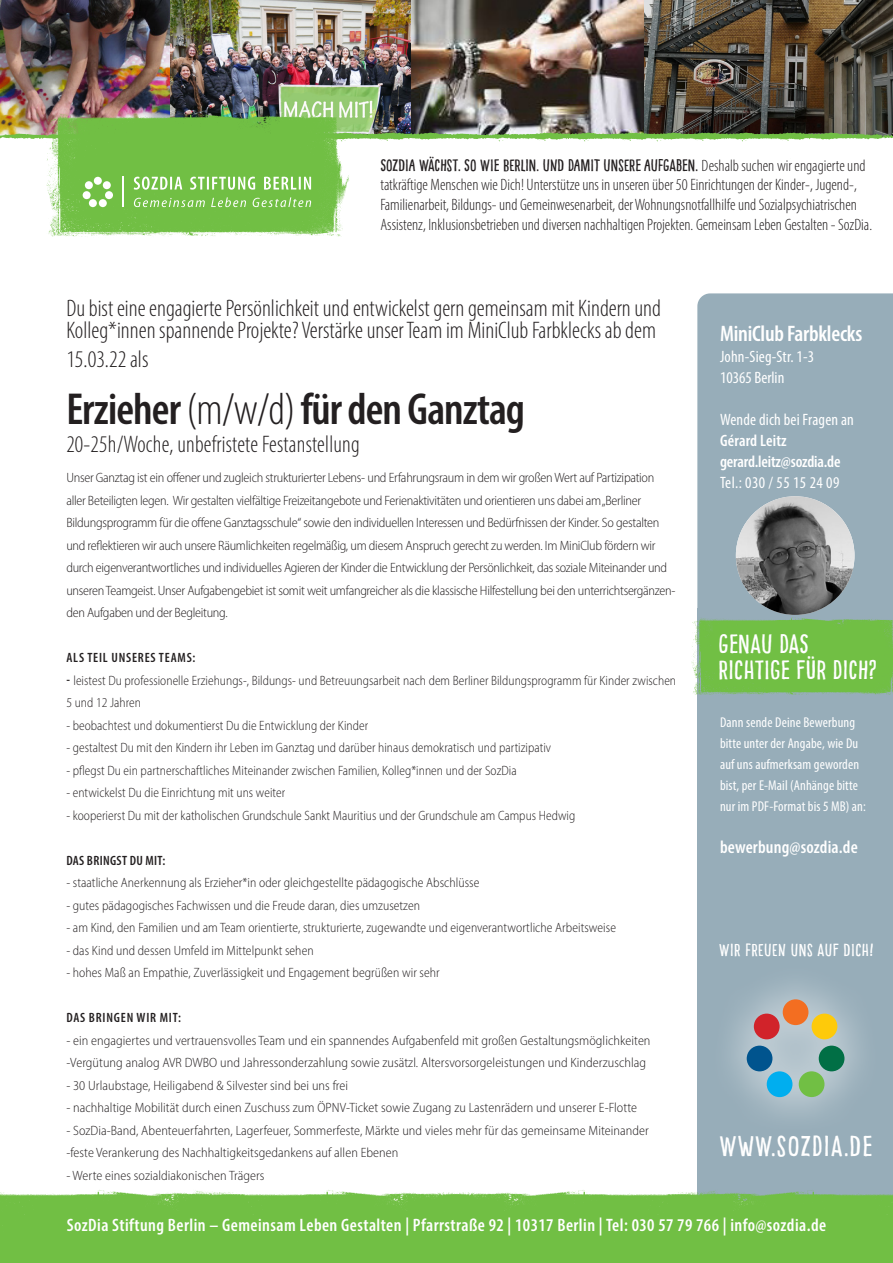
<style>
.page{position:relative;width:893px;height:1263px;background:#fff}
.page>*{position:absolute;margin:0;border:0;box-sizing:border-box;transform-origin:0 0}
.t1{font:600 condensed 45px "Myriad Pro";letter-spacing:-.02em;color:#231f20}
.t2{font:28.5px "Pinto NO 01";letter-spacing:.04em;color:#fff}
.t3{font:26.25px/26.2px "Pinto NO 01";letter-spacing:.01em;color:#fff}
.t4{font:300 condensed 24px/22.5px "Myriad Pro";color:#231f20}
.t5{font:600 condensed 22.5px "Myriad Pro";letter-spacing:-.01em;color:#fff}
.t6{font:600 condensed 18px "Myriad Pro";letter-spacing:.025em;color:#fff}
.t7{font:17.25px "Pinto NO 01";letter-spacing:.025em;color:#fff}
.t8{font:300 condensed 16.5px/19.8px "Myriad Pro";color:#231f20}
.t9{font:condensed 16.5px "Myriad Pro";letter-spacing:.01em;color:#fff}
.t10{font:600 condensed 16.5px "Myriad Pro";letter-spacing:-.01em;color:#fff}
.t11{font:600 condensed 16.5px "Myriad Pro";letter-spacing:.01em;color:#fff}
.t12{font:condensed 14.25px/21px "Myriad Pro";letter-spacing:.01em;color:#fff}
.t13{font:300 semi-condensed 13.5px/22.5px "Myriad Pro";letter-spacing:-.02em;color:#231f20}
.t14{font:300 semi-condensed 13.5px "Myriad Pro";letter-spacing:.005em;color:#231f20}
.t15{font:300 semi-condensed 13.5px/22.5px "Myriad Pro";letter-spacing:.005em;color:#231f20;scale:.94 1}
.t16{font:300 semi-condensed 13.5px "Myriad Pro";letter-spacing:.005em;color:#231f20;scale:.96 1}
.t17{font:600 condensed 13.5px "Myriad Pro";letter-spacing:.06em;color:#231f20}
.t18{font:600 condensed 13.5px "Myriad Pro";letter-spacing:.025em;color:#231f20}
.s1{font-family:"Pinto NO 01";font-weight:400;font-stretch:normal}
.s2{font-weight:300}
.s3{font-weight:600;font-stretch:condensed}
</style>
<div class="page">
<img style="left:0;top:0;width:171px;height:120px">
<img style="left:171px;top:0;width:722px;height:120px">
<div style="left:697px;top:608px;width:196px;height:592px;background:#97adb9"></div>
<img style="left:46px;top:112px;width:303px;height:125px">
<img style="left:0;top:1190px;width:183px;height:73px">
<img style="left:728px;top:1190px;width:165px;height:73px">
<img style="left:183px;top:1190px;width:242px;height:73px">
<img style="left:425px;top:1190px;width:303px;height:73px">
<div style="left:697px;top:293px;width:196px;height:322px;background:#97adb9"></div>
<svg style="left:731px;top:985px;width:129px;height:130px;fill:#a7bac4"></svg>
<div style="left:799px;top:1071px;width:25px;height:26px;background:#71bf44;border-radius:50%"></div>
<div style="left:819px;top:1045px;width:25px;height:26px;background:#016f45;border-radius:50%"></div>
<div style="left:754px;top:1013px;width:26px;height:26px;background:#d1232a;border-radius:50%"></div>
<div style="left:783px;top:999px;width:25px;height:26px;background:#f36e21;border-radius:50%"></div>
<div style="left:747px;top:1045px;width:25px;height:26px;background:#00548e;border-radius:50%"></div>
<div style="left:767px;top:1071px;width:25px;height:26px;background:#00aeef;border-radius:50%"></div>
<div style="left:812px;top:1013px;width:25px;height:26px;background:#feca0a;border-radius:50%"></div>
<img style="left:691px;top:617px;width:202px;height:78px">
<img style="left:0;top:120px;width:157px;height:39px">
<img style="left:157px;top:120px;width:244px;height:39px">
<img style="left:401px;top:120px;width:157px;height:22px">
<img style="left:558px;top:120px;width:335px;height:22px">
<svg style="left:134px;top:197px;width:177px;height:10px;background:#8ecc6a"></svg>
<hr style="left:123px;top:177px;width:1px;height:30px;background:#fff">
<div style="left:99px;top:199px;width:8px;height:8px;background:#fff;border-radius:50%"></div>
<div style="left:105px;top:191px;width:8px;height:8px;background:#fff;border-radius:50%"></div>
<div style="left:85px;top:181px;width:8px;height:8px;background:#fff;border-radius:50%"></div>
<div style="left:94px;top:177px;width:8px;height:8px;background:#fff;border-radius:50%"></div>
<div style="left:83px;top:191px;width:8px;height:8px;background:#fff;border-radius:50%"></div>
<div style="left:89px;top:199px;width:8px;height:8px;background:#fff;border-radius:50%"></div>
<div style="left:103px;top:181px;width:8px;height:8px;background:#fff;border-radius:50%"></div>
<svg style="left:134px;top:177px;width:177px;height:13px"></svg>
<img style="left:736px;top:496px;width:118px;height:119px;border-radius:59px">
<p class="t8" style="left:380px;top:155px;width:493px"><span class="s1">SOZDIA WÄCHST. SO WIE BERLIN. UND DAMIT UNSERE AUFGABEN.</span> Deshalb suchen wir engagierte und tatkräftige Menschen wie Dich! Unterstütze uns in unseren über 50 Einrichtungen der Kinder-, Jugend-, Familienarbeit, Bildungs- und Gemeinwesenarbeit, der Wohnungsnotfallhilfe und Sozialpsychiatrischen Assistenz, Inklusionsbetrieben und diversen nachhaltigen Projekten. Gemeinsam Leben Gestalten - SozDia.</p>
<p class="t4" style="left:66px;top:296px;width:596px">Du bist eine engagierte Persönlichkeit und entwickelst gern gemeinsam mit Kindern und<br>Kolleg*innen spannende Projekte? Verstärke unser Team im MiniClub Farbklecks ab dem</p>
<p class="t4" style="left:66px;top:347px;width:84px">15.03.22 als</p>
<p class="t1" style="left:66px;top:381px;width:460px">Erzieher <span class="s2">(m/w/d)</span> für den Ganztag</p>
<p class="t4" style="left:66px;top:433px;width:295px">20-25h/Woche, unbefristete Festanstellung</p>
<p class="t13" style="left:66px;top:466px;width:611px">Unser Ganztag ist ein offener und zugleich strukturierter Lebens- und Erfahrungsraum in dem wir großen Wert auf Partizipation aller Beteiligten legen. Wir gestalten vielfältige Freizeitangebote und Ferienaktivitäten und orientieren uns dabei am „Berliner Bildungsprogramm für die offene Ganztagsschule“ sowie den individuellen Interessen und Bedürfnissen der Kinder. So gestalten und reflektieren wir auch unsere Räumlichkeiten regelmäßig, um diesem Anspruch gerecht zu werden. Im MiniClub fördern wir durch eigenverantwortliches und individuelles Agieren der Kinder die Entwicklung der Persönlichkeit, das soziale Miteinander und unseren Teamgeist. Unser Aufgabengebiet ist somit weit umfangreicher als die klassische Hilfestellung bei den unterrichtsergänzen&shy;den Aufgaben und der Begleitung.</p>
<p class="t17" style="left:66px;top:649px;width:130px">ALS TEIL UNSERES TEAMS:</p>
<p class="t15" style="left:66px;top:669px;width:650px"><span class="s3">-</span> leistest Du professionelle Erziehungs-, Bildungs- und Betreuungsarbeit nach dem Berliner Bildungsprogramm für Kinder zwischen<br>5 und 12 Jahren</p>
<p class="t15" style="left:66px;top:714px;width:323px">- beobachtest und dokumentierst Du die Entwicklung der Kinder</p>
<p class="t15" style="left:66px;top:736px;width:517px">- gestaltest Du mit den Kindern ihr Leben im Ganztag und darüber hinaus demokratisch und partizipativ</p>
<p class="t15" style="left:66px;top:759px;width:481px">- pflegst Du ein partnerschaftliches Miteinander zwischen Familien, Kolleg*innen und der SozDia</p>
<p class="t15" style="left:66px;top:781px;width:234px">- entwickelst Du die Einrichtung mit uns weiter</p>
<p class="t15" style="left:66px;top:804px;width:543px">- kooperierst Du mit der katholischen Grundschule Sankt Mauritius und der Grundschule am Campus Hedwig</p>
<p class="t18" style="left:66px;top:852px;width:100px">DAS BRINGST DU MIT:</p>
<p class="t16" style="left:66px;top:875px;width:432px">- staatliche Anerkennung als Erzieher*in oder gleichgestellte pädagogische Abschlüsse</p>
<p class="t16" style="left:66px;top:897px;width:370px">- gutes pädagogisches Fachwissen und die Freude daran, dies umzusetzen</p>
<p class="t16" style="left:66px;top:920px;width:574px">- am Kind, den Familien und am Team orientierte, strukturierte, zugewandte und eigenverantwortliche Arbeitsweise</p>
<p class="t16" style="left:66px;top:942px;width:259px">- das Kind und dessen Umfeld im Mittelpunkt sehen</p>
<p class="t16" style="left:66px;top:965px;width:390px">- hohes Maß an Empathie, Zuverlässigkeit und Engagement begrüßen wir sehr</p>
<p class="t17" style="left:66px;top:1009px;width:116px">DAS BRINGEN WIR MIT:</p>
<p class="t14" style="left:66px;top:1032px;width:586px">- ein engagiertes und vertrauensvolles Team und ein spannendes Aufgabenfeld mit großen Gestaltungsmöglichkeiten</p>
<p class="t14" style="left:66px;top:1055px;width:581px">-Vergütung analog AVR DWBO und Jahressonderzahlung sowie zusätzl. Altersvorsorgeleistungen und Kinderzuschlag</p>
<p class="t14" style="left:66px;top:1077px;width:283px">- 30 Urlaubstage, Heiligabend &amp; Silvester sind bei uns frei</p>
<p class="t14" style="left:66px;top:1100px;width:572px">- nachhaltige Mobilität durch einen Zuschuss zum ÖPNV-Ticket sowie Zugang zu Lastenrädern und unserer E-Flotte</p>
<p class="t14" style="left:66px;top:1122px;width:584px">- SozDia-Band, Abenteuerfahrten, Lagerfeuer, Sommerfeste, Märkte und vieles mehr für das gemeinsame Miteinander</p>
<p class="t14" style="left:66px;top:1145px;width:334px">-feste Verankerung des Nachhaltigkeitsgedankens auf allen Ebenen</p>
<p class="t14" style="left:66px;top:1167px;width:200px">- Werte eines sozialdiakonischen Trägers</p>
<p class="t5" style="left:720px;top:319px;width:144px">MiniClub Farbklecks</p>
<p class="t9" style="left:720px;top:346px;width:96px">John-Sieg-Str. 1-3</p>
<p class="t9" style="left:720px;top:367px;width:66px">10365 Berlin</p>
<p class="t9" style="left:720px;top:409px;width:135px">Wende dich bei Fragen an</p>
<p class="t11" style="left:720px;top:430px;width:68px">Gérard Leitz</p>
<p class="t10" style="left:720px;top:451px;width:122px">gerard.leitz@sozdia.de</p>
<p class="t9" style="left:720px;top:472px;width:121px">Tel.: 030 / 55 15 24 09</p>
<p class="t3" style="left:719px;top:631px;width:159px">GENAU DAS<br>RICHTIGE FÜR DICH?</p>
<p class="t12" style="left:720px;top:711px;width:147px">Dann sende Deine Bewerbung bitte unter der Angabe, wie Du auf uns aufmerksam geworden bist, per E-Mail (Anhänge bitte nur im PDF-Format bis 5 MB) an:</p>
<p class="t6" style="left:720px;top:835px;width:139px">bewerbung@sozdia.de</p>
<p class="t7" style="left:719px;top:940px;width:156px">WIR FREUEN UNS AUF DICH!</p>
<p class="t2" style="left:719px;top:1129px;width:154px">WWW.SOZDIA.DE</p>
<p class="t6" style="left:67px;top:1214px;width:761px">SozDia Stiftung Berlin – Gemeinsam Leben Gestalten | Pfarrstraße 92 | 10317 Berlin | Tel: 030 57 79 766 | info@sozdia.de</p>
</div>
